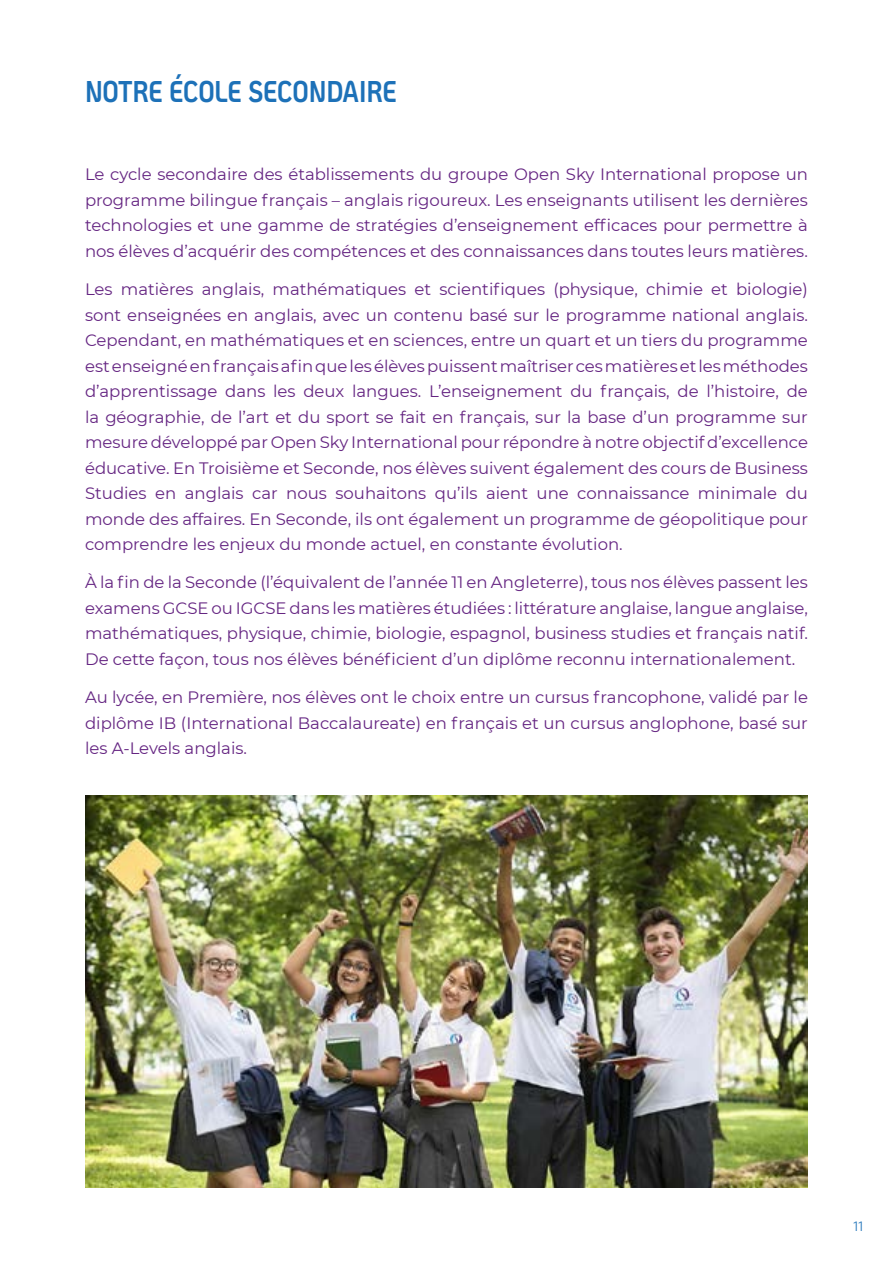
<style>
.page{position:relative;width:893px;height:1263px;background:#fff}
.page>*{position:absolute;margin:0;border:0;box-sizing:border-box;transform-origin:0 0}
.t1{font:700 30px "Ko Ho";color:#1d71b8;scale:.8 1}
.t2{font:16.5px/25.5px "Montserrat";color:#652582;text-align:justify}
.t3{font:13.5px "Ko Ho";color:#1d71b8}
</style>
<div class="page">
<img style="left:85px;top:796px;width:723px;height:392px">
<h1 class="t1" style="left:85px;top:66px;width:391px">NOTRE ÉCOLE SECONDAIRE</h1>
<p class="t2" style="left:85px;top:161px;width:724px">Le cycle secondaire des établissements du groupe Open Sky International propose un programme bilingue français – anglais rigoureux. Les enseignants utilisent les dernières technologies et une gamme de stratégies d’enseignement efficaces pour permettre à nos élèves d’acquérir des compétences et des connaissances dans toutes leurs matières.</p>
<p class="t2" style="left:85px;top:276px;width:724px">Les matières anglais, mathématiques et scientifiques (physique, chimie et biologie) sont enseignées en anglais, avec un contenu basé sur le programme national anglais.<br>Cependant, en mathématiques et en sciences, entre un quart et un tiers du programme est enseigné en français afin que les élèves puissent maîtriser ces matières et les méthodes d’apprentissage dans les deux langues. L’enseignement du français, de l’histoire, de la géographie, de l’art et du sport se fait en français, sur la base d’un programme sur mesure développé par Open Sky International pour répondre à notre objectif d’excellence éducative. En Troisième et Seconde, nos élèves suivent également des cours de Business Studies en anglais car nous souhaitons qu’ils aient une connaissance minimale du monde des affaires. En Seconde, ils ont également un programme de géopolitique pour comprendre les enjeux du monde actuel, en constante évolution.</p>
<p class="t2" style="left:85px;top:569px;width:724px">À la fin de la Seconde (l’équivalent de l’année 11 en Angleterre), tous nos élèves passent les examens GCSE ou IGCSE dans les matières étudiées : littérature anglaise, langue anglaise, mathématiques, physique, chimie, biologie, espagnol, business studies et français natif.<br>De cette façon, tous nos élèves bénéficient d’un diplôme reconnu internationalement.</p>
<p class="t2" style="left:85px;top:684px;width:724px">Au lycée, en Première, nos élèves ont le choix entre un cursus francophone, validé par le diplôme IB (International Baccalaureate) en français et un cursus anglophone, basé sur les A-Levels anglais.</p>
<p class="t3" style="left:853px;top:1215px;width:11px">11</p>
</div>
